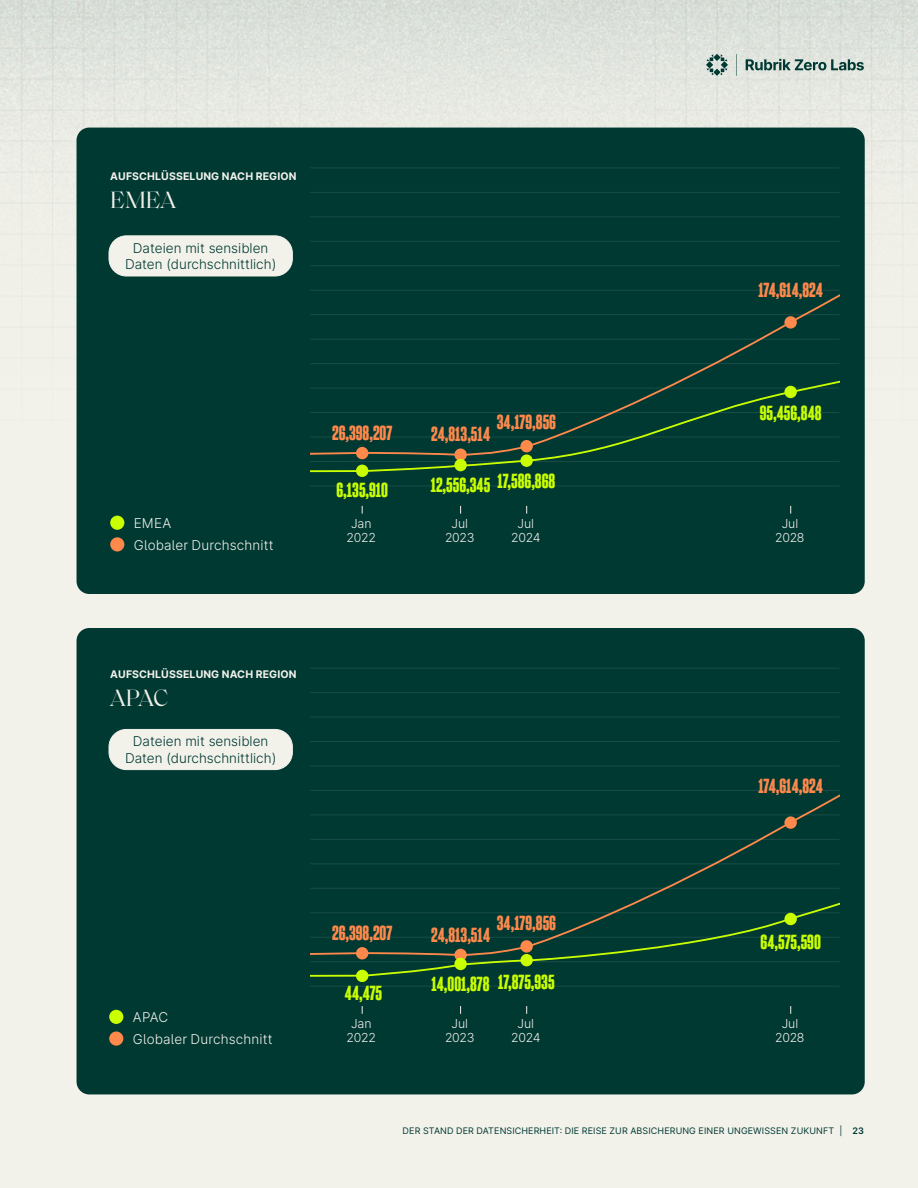
<style>
.page{position:relative;width:918px;height:1188px;background:#f2f2eb}
.page>*{position:absolute;margin:0;border:0;box-sizing:border-box;transform-origin:0 0}
.RZL3_-_Standfirst{font:24px "Saol Display";letter-spacing:-.005em;color:#f2f2eb}
.t1{font:19.8px "Sharp Grotesk Bold 12";letter-spacing:.005em;color:#ff894b}
.t2{font:19.8px "Sharp Grotesk Bold 12";color:#c9ff00}
.RZL3_-_Standfirst-2{font:300 13.5px/16.5px "Inter";color:#003832;text-align:center}
.DATADEEPDIVE{font:300 13.5px "Inter";letter-spacing:.01em;color:#f2f2eb}
.t3{font:300 12.45px/14.2px "Inter";letter-spacing:-.025em;color:#f2f2eb;text-align:center}
.RZL3_-_Standfirst-3{font:700 10.5px "Inter";letter-spacing:.01em;color:#f2f2eb}
.t4{font:9px "Inter";letter-spacing:.01em;color:#003832}
.s1{font-weight:600}
</style>
<div class="page">
<img style="left:0;top:0;width:918px;height:552px">
<svg style="left:706px;top:54px;width:158px;height:22px"></svg>
<div style="left:77px;top:128px;width:788px;height:466px;background:#003832;border-radius:13px"></div>
<div style="left:77px;top:628px;width:788px;height:466px;background:#003832;border-radius:13px"></div>
<svg style="left:311px;top:716px;width:528px;height:298px"></svg>
<hr style="left:310px;top:668px;width:529px;height:1px;background:#1a4d47">
<hr style="left:310px;top:717px;width:529px;height:1px;background:#1a4d47">
<hr style="left:310px;top:766px;width:529px;height:1px;background:#1a4d47">
<hr style="left:310px;top:986px;width:529px;height:1px;background:#1a4d47">
<hr style="left:310px;top:741px;width:529px;height:1px;background:#1a4d47">
<hr style="left:310px;top:692px;width:529px;height:1px;background:#1a4d47">
<svg style="left:310px;top:787px;width:529px;height:110px"></svg>
<div style="left:356px;top:970px;width:12px;height:12px;background:#c9ff00;border-radius:50%"></div>
<svg style="left:310px;top:897px;width:529px;height:81px"></svg>
<svg style="left:310px;top:167px;width:529px;height:347px"></svg>
<hr style="left:310px;top:168px;width:529px;height:1px;background:#1a4d47">
<hr style="left:310px;top:217px;width:529px;height:1px;background:#1a4d47">
<hr style="left:310px;top:265px;width:529px;height:1px;background:#1a4d47">
<hr style="left:310px;top:486px;width:529px;height:1px;background:#1a4d47">
<hr style="left:310px;top:241px;width:529px;height:1px;background:#1a4d47">
<hr style="left:310px;top:192px;width:529px;height:1px;background:#1a4d47">
<svg style="left:310px;top:287px;width:529px;height:90px"></svg>
<div style="left:356px;top:465px;width:12px;height:12px;background:#c9ff00;border-radius:50%"></div>
<svg style="left:310px;top:377px;width:529px;height:96px"></svg>
<div style="left:110px;top:516px;width:14px;height:14px;background:#c9ff00;border-radius:50%"></div>
<div style="left:109px;top:1010px;width:14px;height:14px;background:#c9ff00;border-radius:50%"></div>
<div style="left:110px;top:537px;width:14px;height:15px;background:#ff894b;border-radius:50%"></div>
<div style="left:109px;top:1031px;width:14px;height:15px;background:#ff894b;border-radius:50%"></div>
<div style="left:109px;top:729px;width:183px;height:41px;background:#f2f2eb;border-radius:17px"></div>
<div style="left:109px;top:729px;width:184px;height:41px;border:1px solid #f2f2eb;border-radius:17px"></div>
<div style="left:109px;top:236px;width:183px;height:40px;background:#f2f2eb;border-radius:17px"></div>
<div style="left:109px;top:235px;width:184px;height:41px;border:1px solid #f2f2eb;border-radius:17px"></div>
<p class="RZL3_-_Standfirst-3" style="left:110px;top:169px;width:188px">AUFSCHLÜSSELUNG NACH REGION</p>
<p class="RZL3_-_Standfirst" style="left:110px;top:183px;width:67px">EMEA</p>
<p class="RZL3_-_Standfirst-2" style="left:125px;top:239px;width:153px">Dateien mit sensiblen<br>Daten (durchschnittlich)</p>
<p class="t1" style="left:758px;top:277px;width:66px">174,614,824</p>
<p class="DATADEEPDIVE" style="left:134px;top:513px;width:39px">EMEA</p>
<p class="DATADEEPDIVE" style="left:134px;top:535px;width:141px">Globaler Durchschnitt</p>
<p class="t1" style="left:497px;top:410px;width:61px">34,179,856</p>
<p class="t1" style="left:332px;top:421px;width:62px">26,398,207</p>
<p class="t1" style="left:431px;top:422px;width:61px">24,813,514</p>
<p class="t2" style="left:336px;top:478px;width:53px">6,135,910</p>
<p class="t2" style="left:431px;top:470px;width:126px">12,556,345 17,586,868</p>
<p class="t2" style="left:760px;top:401px;width:63px">95,456,848</p>
<p class="t3" style="left:347px;top:516px;width:31px">Jan<br>2022</p>
<p class="t3" style="left:445px;top:516px;width:31px">Jul<br>2023</p>
<p class="t3" style="left:775px;top:516px;width:31px">Jul<br>2028</p>
<p class="t3" style="left:511px;top:516px;width:31px">Jul<br>2024</p>
<p class="RZL3_-_Standfirst-3" style="left:110px;top:666px;width:188px">AUFSCHLÜSSELUNG NACH REGION</p>
<p class="RZL3_-_Standfirst" style="left:110px;top:681px;width:60px">APAC</p>
<p class="RZL3_-_Standfirst-2" style="left:125px;top:733px;width:153px">Dateien mit sensiblen<br>Daten (durchschnittlich)</p>
<p class="t1" style="left:758px;top:774px;width:66px">174,614,824</p>
<p class="DATADEEPDIVE" style="left:133px;top:1008px;width:37px">APAC</p>
<p class="DATADEEPDIVE" style="left:133px;top:1029px;width:141px">Globaler Durchschnitt</p>
<p class="t1" style="left:497px;top:910px;width:61px">34,179,856</p>
<p class="t1" style="left:332px;top:921px;width:62px">26,398,207</p>
<p class="t1" style="left:431px;top:922px;width:61px">24,813,514</p>
<p class="t2" style="left:345px;top:981px;width:39px">44,475</p>
<p class="t2" style="left:431px;top:970px;width:125px">14,001,878 17,875,935</p>
<p class="t2" style="left:760px;top:929px;width:62px">64,575,590</p>
<p class="t3" style="left:347px;top:1016px;width:31px">Jan<br>2022</p>
<p class="t3" style="left:445px;top:1016px;width:31px">Jul<br>2023</p>
<p class="t3" style="left:775px;top:1016px;width:31px">Jul<br>2028</p>
<p class="t3" style="left:511px;top:1016px;width:31px">Jul<br>2024</p>
<p class="t4" style="left:403px;top:1124px;width:463px">DER STAND DER DATENSICHERHEIT: DIE REISE ZUR ABSICHERUNG EINER UNGEWISSEN ZUKUNFT | <span class="s1">23</span></p>
</div>
